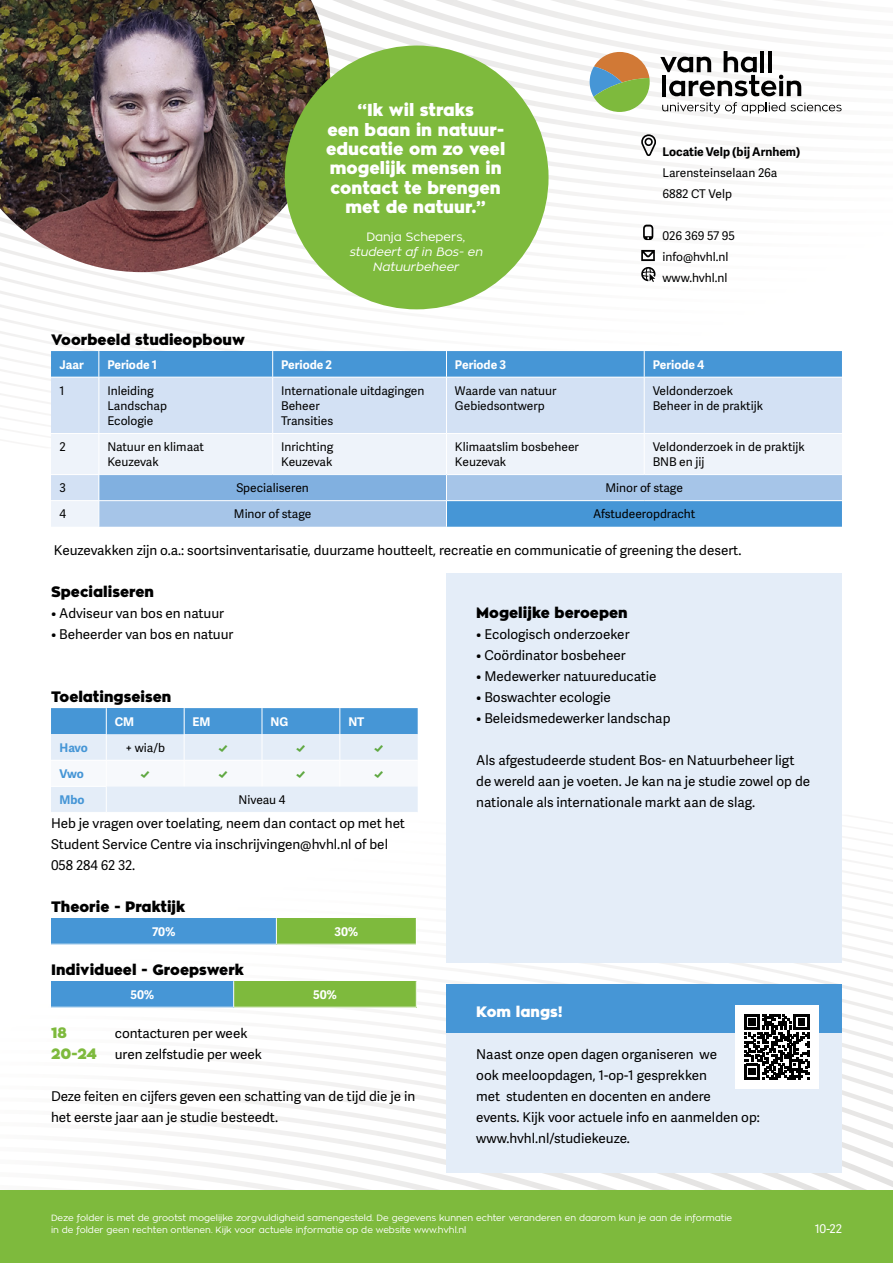
<style>
.page{position:relative;width:893px;height:1263px;background:#fff}
.page>*{position:absolute;margin:0;border:0;box-sizing:border-box;transform-origin:0 0}
.t1{font:900 17.25px/19.5px "Zona Pro";color:#fff;text-align:center}
.t2{font:900 15px "Zona Pro";color:#000}
.t3{font:900 15px "Zona Pro";color:#fff}
.t4{font:900 15px "Zona Pro";color:#7eba3d}
.t5{font:13.5px/21px "Adelle Sans";color:#000}
.t6{font:13.2px "Adelle Sans";color:#5fa841}
.t7{font:12px/15px "Adelle Sans";color:#000}
.t8{font:700 12px "Adelle Sans";color:#fff}
.t9{font:italic 12px/15px "Zona Pro";color:#fff;text-align:center}
.t10{font:700 12px "Adelle Sans";color:#000}
.t11{font:12px "Zona Pro";color:#fff}
.t12{font:700 12px "Adelle Sans";letter-spacing:-.005em;color:#4696d6}
.t13{font:12px "Adelle Sans";color:#fff}
.t14{font:9px/12px "Zona Pro";color:#fff}
.s1{font-family:"Zona Pro";font-weight:900;font-size:15px;color:#7eba3d}
</style>
<div class="page">
<svg style="left:0;top:1173px;width:893px;height:18px"></svg>
<svg style="left:127px;top:1153px;width:766px;height:20px"></svg>
<svg style="left:143px;top:1134px;width:750px;height:19px"></svg>
<svg style="left:151px;top:1116px;width:742px;height:18px"></svg>
<svg style="left:166px;top:1099px;width:727px;height:17px"></svg>
<svg style="left:184px;top:1082px;width:709px;height:17px"></svg>
<svg style="left:226px;top:1066px;width:667px;height:16px"></svg>
<svg style="left:250px;top:1050px;width:643px;height:16px"></svg>
<svg style="left:298px;top:1034px;width:595px;height:16px"></svg>
<svg style="left:322px;top:1019px;width:571px;height:15px"></svg>
<svg style="left:373px;top:1004px;width:520px;height:15px"></svg>
<svg style="left:452px;top:976px;width:441px;height:14px"></svg>
<svg style="left:446px;top:962px;width:447px;height:14px"></svg>
<svg style="left:533px;top:114px;width:219px;height:14px"></svg>
<svg style="left:539px;top:128px;width:205px;height:18px"></svg>
<svg style="left:546px;top:146px;width:182px;height:18px"></svg>
<svg style="left:548px;top:164px;width:163px;height:17px"></svg>
<svg style="left:548px;top:181px;width:121px;height:16px"></svg>
<svg style="left:0;top:273px;width:656px;height:14px"></svg>
<svg style="left:0;top:287px;width:490px;height:14px"></svg>
<svg style="left:0;top:301px;width:463px;height:14px"></svg>
<svg style="left:0;top:315px;width:334px;height:13px"></svg>
<svg style="left:0;top:328px;width:278px;height:13px"></svg>
<svg style="left:0;top:341px;width:249px;height:10px"></svg>
<svg style="left:399px;top:0;width:443px;height:114px"></svg>
<div style="left:446px;top:1003px;width:396px;height:170px;background:#e4edf8"></div>
<div style="left:446px;top:984px;width:396px;height:49px;background:#4696d6"></div>
<div style="left:735px;top:1005px;width:84px;height:83px;background:#fff"></div>
<svg style="left:744px;top:1014px;width:66px;height:65px"></svg>
<div style="left:446px;top:573px;width:396px;height:389px;background:#e4edf8"></div>
<svg style="left:51px;top:708px;width:842px;height:189px"></svg>
<hr style="left:51px;top:812px;width:55px;height:1px;background:#fff">
<hr style="left:106px;top:812px;width:78px;height:1px;background:#fff">
<hr style="left:184px;top:812px;width:78px;height:1px;background:#fff">
<hr style="left:262px;top:812px;width:78px;height:1px;background:#fff">
<hr style="left:340px;top:812px;width:78px;height:1px;background:#fff">
<div style="left:51px;top:918px;width:225px;height:26px;background:#4696d6"></div>
<div style="left:276px;top:918px;width:140px;height:26px;background:#7eba3d"></div>
<svg style="left:276px;top:918px;width:1px;height:26px"></svg>
<div style="left:51px;top:981px;width:183px;height:26px;background:#4696d6"></div>
<div style="left:234px;top:981px;width:182px;height:26px;background:#7eba3d"></div>
<svg style="left:233px;top:981px;width:1px;height:26px"></svg>
<svg style="left:416px;top:981px;width:1px;height:26px"></svg>
<hr style="left:234px;top:1007px;width:183px;height:1px;background:#fff">
<img style="left:0;top:0;width:330px;height:272px">
<svg style="left:0;top:351px;width:842px;height:176px;background:#b4d1ed"></svg>
<hr style="left:447px;top:500px;width:197px;height:1px;background:#fff">
<hr style="left:644px;top:500px;width:198px;height:1px;background:#fff">
<hr style="left:51px;top:377px;width:48px;height:1px;background:#fff">
<hr style="left:99px;top:377px;width:174px;height:1px;background:#fff">
<hr style="left:273px;top:377px;width:173px;height:1px;background:#fff">
<hr style="left:446px;top:377px;width:198px;height:1px;background:#fff">
<hr style="left:644px;top:377px;width:198px;height:1px;background:#fff">
<div style="left:285px;top:46px;width:264px;height:263px;background:#7eba3d;border-radius:50%"></div>
<svg style="left:640px;top:134px;width:17px;height:23px"></svg>
<svg style="left:643px;top:225px;width:10px;height:15px"></svg>
<svg style="left:641px;top:250px;width:14px;height:11px"></svg>
<svg style="left:641px;top:267px;width:14px;height:15px"></svg>
<div style="left:0;top:1191px;width:893px;height:72px;background:#7eba3d"></div>
<p class="t1" style="left:326px;top:101px;width:181px">“Ik wil straks<br>een baan in natuur&shy;educatie om zo veel mogelijk mensen in contact te brengen met de natuur.”</p>
<p class="t11" style="left:366px;top:229px;width:100px">Danja Schepers,</p>
<p class="t9" style="left:349px;top:244px;width:135px">studeert af in Bos- en<br>Natuurbeheer</p>
<p class="t10" style="left:662px;top:143px;width:140px">Locatie Velp (bij Arnhem)</p>
<p class="t7" style="left:662px;top:162px;width:116px;line-height:21px">Larensteinselaan 26a<br>6882 CT Velp</p>
<p class="t7" style="left:662px;top:225px;width:74px;line-height:21px">026 369 57 95 info@hvhl.nl www.hvhl.nl</p>
<p class="t2" style="left:51px;top:330px;width:195px">Voorbeeld studieopbouw</p>
<p class="t8" style="left:60px;top:356px;width:26px">Jaar</p>
<p class="t8" style="left:107px;top:356px;width:51px">Periode 1</p>
<p class="t8" style="left:281px;top:356px;width:52px">Periode 2</p>
<p class="t8" style="left:455px;top:356px;width:53px">Periode 3</p>
<p class="t8" style="left:653px;top:356px;width:53px">Periode 4</p>
<p class="t7" style="left:60px;top:383px;width:6px">1</p>
<p class="t7" style="left:107px;top:383px;width:61px">Inleiding<br>Landschap<br>Ecologie</p>
<p class="t7" style="left:281px;top:383px;width:145px">Internationale uitdagingen<br>Beheer<br>Transities</p>
<p class="t7" style="left:455px;top:383px;width:103px">Waarde van natuur<br>Gebiedsontwerp</p>
<p class="t7" style="left:653px;top:383px;width:112px">Veldonderzoek<br>Beheer in de praktijk</p>
<p class="t7" style="left:60px;top:439px;width:8px">2</p>
<p class="t7" style="left:107px;top:439px;width:98px">Natuur en klimaat<br>Keuzevak</p>
<p class="t7" style="left:281px;top:439px;width:54px">Inrichting<br>Keuzevak</p>
<p class="t7" style="left:455px;top:439px;width:125px">Klimaatslim bosbeheer<br>Keuzevak</p>
<p class="t7" style="left:653px;top:439px;width:154px">Veldonderzoek in de praktijk<br>BNB en jij</p>
<p class="t7" style="left:59px;top:480px;width:8px">3</p>
<p class="t7" style="left:236px;top:480px;width:74px">Specialiseren</p>
<p class="t7" style="left:605px;top:480px;width:79px">Minor of stage</p>
<p class="t7" style="left:59px;top:506px;width:8px">4</p>
<p class="t7" style="left:234px;top:506px;width:79px">Minor of stage</p>
<p class="t7" style="left:593px;top:506px;width:104px">Afstudeeropdracht</p>
<p class="t5" style="left:54px;top:539px;width:689px">Keuzevakken zijn o.a.: soortsinventarisatie, duurzame houtteelt, recreatie en communicatie of greening the desert.</p>
<p class="t2" style="left:51px;top:582px;width:105px">Specialiseren</p>
<p class="t5" style="left:51px;top:602px;width:175px">• Adviseur van bos en natuur</p>
<p class="t5" style="left:51px;top:623px;width:184px">• Beheerder van bos en natuur</p>
<p class="t2" style="left:51px;top:687px;width:122px">Toelatingseisen</p>
<p class="t8" style="left:115px;top:713px;width:21px">CM</p>
<p class="t8" style="left:193px;top:713px;width:19px">EM</p>
<p class="t8" style="left:270px;top:713px;width:19px">NG</p>
<p class="t8" style="left:348px;top:713px;width:18px">NT</p>
<p class="t12" style="left:60px;top:739px;width:30px">Havo</p>
<p class="t7" style="left:125px;top:740px;width:41px">+ wia/b</p>
<p class="t6" style="left:218px;top:738px;width:11px">e</p>
<p class="t6" style="left:296px;top:738px;width:11px">e</p>
<p class="t6" style="left:374px;top:738px;width:11px">e</p>
<p class="t12" style="left:60px;top:765px;width:26px">Vwo</p>
<p class="t6" style="left:140px;top:764px;width:11px">e</p>
<p class="t6" style="left:218px;top:764px;width:11px">e</p>
<p class="t6" style="left:296px;top:764px;width:11px">e</p>
<p class="t6" style="left:374px;top:764px;width:11px">e</p>
<p class="t12" style="left:60px;top:791px;width:27px">Mbo</p>
<p class="t7" style="left:239px;top:792px;width:48px">Niveau 4</p>
<p class="t5" style="left:51px;top:812px;width:355px">Heb je vragen over toelating, neem dan contact op met het<br>Student Service Centre via inschrijvingen@hvhl.nl of bel<br>058 284 62 32.</p>
<p class="t2" style="left:51px;top:897px;width:136px">Theorie - Praktijk</p>
<p class="t8" style="left:152px;top:923px;width:25px">70%</p>
<p class="t8" style="left:335px;top:923px;width:25px">30%</p>
<p class="t2" style="left:51px;top:960px;width:194px">Individueel - Groepswerk</p>
<p class="t8" style="left:130px;top:986px;width:25px">50%</p>
<p class="t8" style="left:313px;top:986px;width:25px">50%</p>
<p class="t4" style="left:51px;top:1023px;width:17px">18</p>
<p class="t5" style="left:51px;top:1022px;width:213px;text-indent:64px">contacturen per week<br><span class="s1">20-24</span> uren zelfstudie per week</p>
<p class="t5" style="left:51px;top:1085px;width:366px">Deze feiten en cijfers geven een schatting van de tijd die je in het eerste jaar aan je studie besteedt.</p>
<p class="t2" style="left:476px;top:603px;width:153px">Mogelijke beroepen</p>
<p class="t5" style="left:476px;top:623px;width:155px">• Ecologisch onderzoeker</p>
<p class="t5" style="left:476px;top:644px;width:151px">• Coördinator bosbeheer</p>
<p class="t5" style="left:476px;top:665px;width:182px">• Medewerker natuureducatie</p>
<p class="t5" style="left:476px;top:686px;width:136px">• Boswachter ecologie</p>
<p class="t5" style="left:476px;top:707px;width:196px">• Beleidsmedewerker landschap</p>
<p class="t5" style="left:476px;top:749px;width:335px">Als afgestudeerde student Bos- en Natuurbeheer ligt de wereld aan je voeten. Je kan na je studie zowel op de nationale als internationale markt aan de slag.</p>
<p class="t3" style="left:476px;top:1002px;width:88px">Kom langs!</p>
<p class="t5" style="left:476px;top:1043px;width:285px">Naast onze open dagen organiseren we<br>ook meeloopdagen, 1-op-1 gesprekken<br>met studenten en docenten en andere<br>events. Kijk voor actuele info en aanmelden op: www.hvhl.nl/studiekeuze.</p>
<p class="t14" style="left:51px;top:1212px;width:683px">Deze folder is met de grootst mogelijke zorgvuldigheid samengesteld. De gegevens kunnen echter veranderen en daarom kun je aan de informatie in de folder geen rechten ontlenen. Kijk voor actuele informatie op de website www.hvhl.nl</p>
<p class="t13" style="left:815px;top:1220px;width:29px">10-22</p>
</div>
